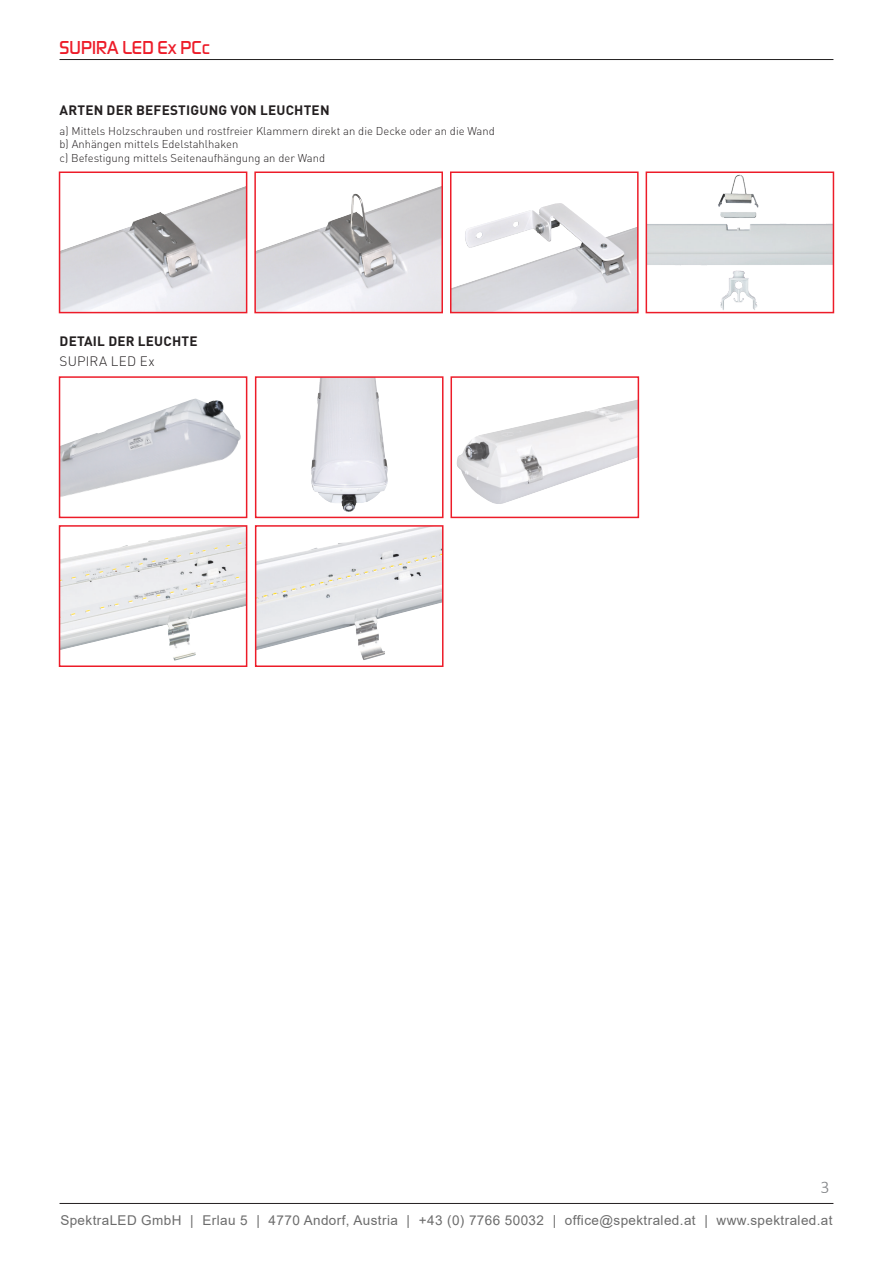
<style>
.page{position:relative;width:893px;height:1263px;background:#fff}
.page>*{position:absolute;margin:0;border:0;box-sizing:border-box;transform-origin:0 0}
.t1{font:500 19.5px "Digital Sans EFOP";color:#ed1c29}
.t2{font:300 18px "Calibri";color:#808285}
.t3{font:13.5px "Arial";letter-spacing:.03em;color:#6c6c6c}
.t4{font:700 13.5px "DINOT";letter-spacing:.015em;color:#231f20}
.t5{font:300 13.5px "DINOT";letter-spacing:.02em;color:#231f20}
.t6{font:300 11.25px/13.5px "DINOT";color:#231f20}
</style>
<div class="page">
<hr style="left:60px;top:59px;width:773px;height:1px;background:#231f20">
<hr style="left:60px;top:1203px;width:773px;height:1px;background:#231f20">
<img style="left:62px;top:187px;width:182px;height:123px">
<div style="left:59px;top:171px;width:188px;height:142px;border:2px solid #ed1c29"></div>
<img style="left:257px;top:186px;width:183px;height:124px">
<div style="left:254px;top:171px;width:189px;height:142px;border:2px solid #ed1c29"></div>
<img style="left:453px;top:203px;width:183px;height:107px">
<div style="left:450px;top:171px;width:189px;height:142px;border:2px solid #ed1c29"></div>
<img style="left:311px;top:379px;width:77px;height:133px">
<div style="left:255px;top:376px;width:188px;height:142px;border:2px solid #ed1c29"></div>
<img style="left:457px;top:400px;width:179px;height:104px">
<div style="left:450px;top:376px;width:189px;height:142px;border:2px solid #ed1c29"></div>
<img style="left:62px;top:398px;width:179px;height:99px">
<div style="left:59px;top:376px;width:188px;height:142px;border:2px solid #ed1c29"></div>
<img style="left:62px;top:528px;width:182px;height:133px">
<div style="left:59px;top:525px;width:188px;height:142px;border:2px solid #ed1c29"></div>
<img style="left:258px;top:528px;width:182px;height:132px">
<div style="left:255px;top:525px;width:188px;height:142px;border:2px solid #ed1c29"></div>
<img style="left:649px;top:174px;width:182px;height:136px">
<div style="left:646px;top:171px;width:188px;height:142px;border:2px solid #ed1c29"></div>
<h1 class="t1" style="left:60px;top:36px;width:152px">SUPIRA LED Ex PCc</h1>
<p class="t4" style="left:60px;top:101px;width:271px">ARTEN DER BEFESTIGUNG VON LEUCHTEN</p>
<p class="t6" style="left:60px;top:124px;width:437px">a) Mittels Holzschrauben und rostfreier Klammern direkt an die Decke oder an die Wand b) Anhängen mittels Edelstahlhaken<br>c) Befestigung mittels Seitenaufhängung an der Wand</p>
<p class="t4" style="left:60px;top:332px;width:139px">DETAIL DER LEUCHTE</p>
<p class="t5" style="left:60px;top:353px;width:97px">SUPIRA LED Ex</p>
<h2 class="t2" style="left:820px;top:1175px;width:11px">3</h2>
<p class="t3" style="left:60px;top:1211px;width:774px">SpektraLED GmbH | Erlau 5 | 4770 Andorf, Austria | +43 (0) 7766 50032 | office@spektraled.at | www.spektraled.at</p>
</div>
